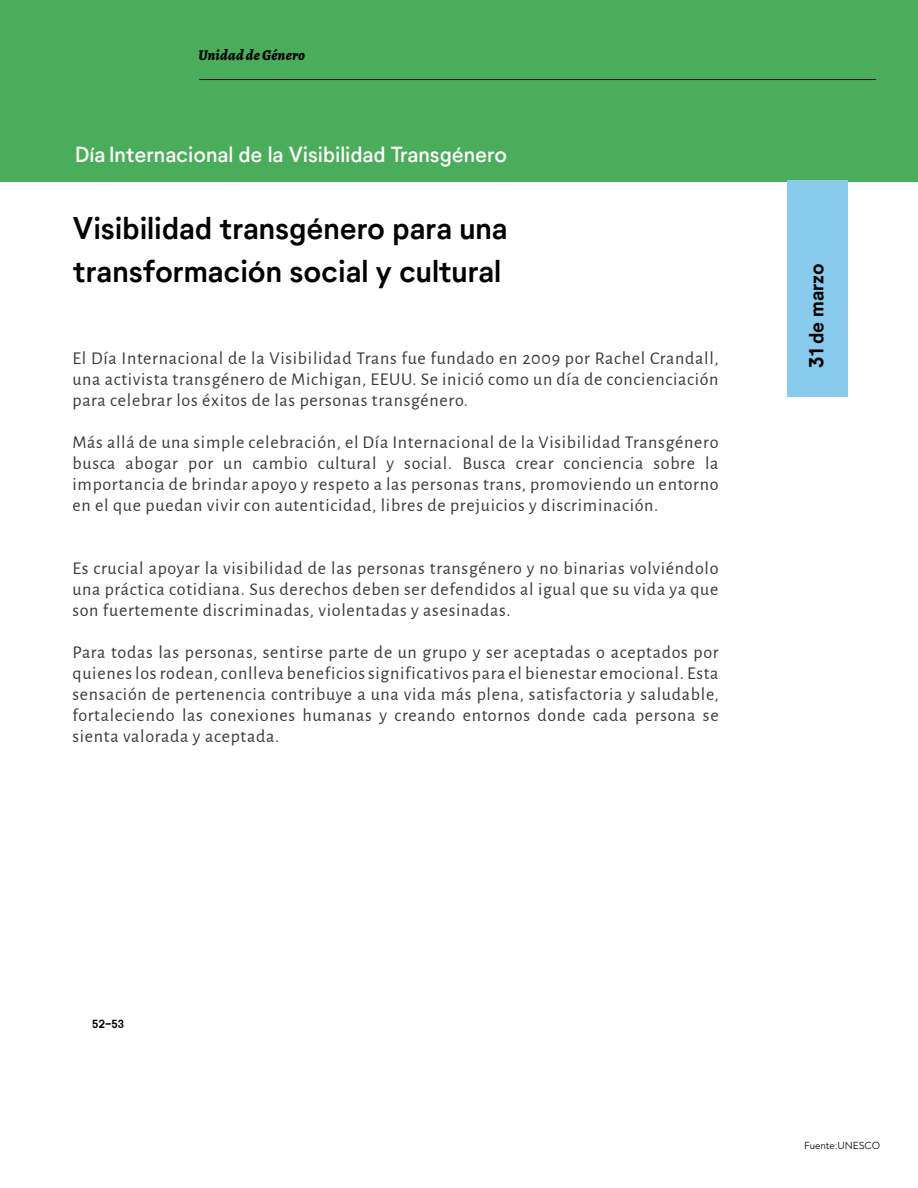
<style>
.page{position:relative;width:918px;height:1188px;background:#fff}
.page>*{position:absolute;margin:0;border:0;box-sizing:border-box;transform-origin:0 0}
.t1{font:600 30px/43.5px "Neutrif Studio";color:#000}
.t2{font:500 21px "Neutrif Studio";color:#fff}
.t3{font:700 19.5px "Neutrif Studio";color:#000}
.t4{font:18px/21px "Alegreya Sans";letter-spacing:.04em;color:#373a36;text-align:justify}
.t5{font:italic 800 15px "Alegreya";letter-spacing:.015em;color:#000}
.t6{font:700 12px "Miter";color:#000}
.t7{font:10.5px "Noah";letter-spacing:-.005em;color:#000}
</style>
<div class="page">
<div style="left:0;top:0;width:918px;height:181px;background:#49ad5b"></div>
<hr style="left:199px;top:79px;width:677px;height:1px;background:#000">
<div style="left:787px;top:180px;width:60px;height:217px;background:#88cbed"></div>
<p class="t5" style="left:198px;top:44px;width:108px">Unidad de Género</p>
<p class="t2" style="left:75px;top:142px;width:433px">Día Internacional de la Visibilidad Transgénero</p>
<h1 class="t1" style="left:73px;top:207px;width:436px">Visibilidad transgénero para una transformación social y cultural</h1>
<p class="t4" style="left:72px;top:347px;width:648px">El Día Internacional de la Visibilidad Trans fue fundado en 2009 por Rachel Crandall, una activista transgénero de Michigan, EEUU. Se inició como un día de concienciación para celebrar los éxitos de las personas transgénero.</p>
<p class="t4" style="left:72px;top:431px;width:648px">Más allá de una simple celebración, el Día Internacional de la Visibilidad Transgénero busca abogar por un cambio cultural y social. Busca crear conciencia sobre la importancia de brindar apoyo y respeto a las personas trans, promoviendo un entorno en el que puedan vivir con autenticidad, libres de prejuicios y discriminación.</p>
<p class="t4" style="left:72px;top:557px;width:648px">Es crucial apoyar la visibilidad de las personas transgénero y no binarias volviéndolo una práctica cotidiana. Sus derechos deben ser defendidos al igual que su vida ya que son fuertemente discriminadas, violentadas y asesinadas.</p>
<p class="t4" style="left:72px;top:641px;width:648px">Para todas las personas, sentirse parte de un grupo y ser aceptadas o aceptados por quienes los rodean, conlleva beneficios significativos para el bienestar emocional. Esta sensación de pertenencia contribuye a una vida más plena, satisfactoria y saludable, fortaleciendo las conexiones humanas y creando entornos donde cada persona se sienta valorada y aceptada.</p>
<p class="t3" style="left:805px;top:368px;width:105px;rotate:-90deg">31 de marzo</p>
<p class="t6" style="left:92px;top:1017px;width:33px">52-53</p>
<p class="t7" style="left:804px;top:1139px;width:77px">Fuente:UNESCO</p>
</div>
